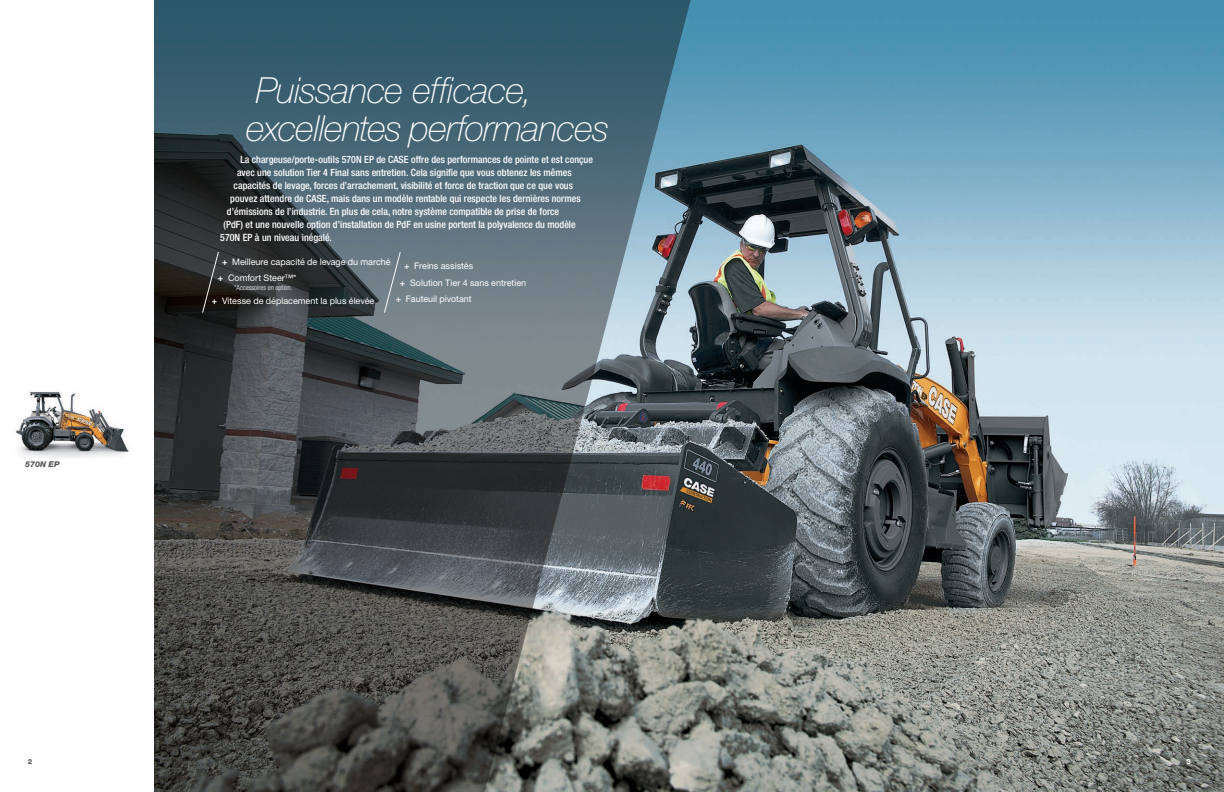
<style>
.page{position:relative;width:1224px;height:792px;background:#fff}
.page>*{position:absolute;margin:0;border:0;box-sizing:border-box;transform-origin:0 0}
.t1{font:italic 100 36px/38px "Helvetica Neue LT Std";letter-spacing:-.02em;color:#fff}
.t2{font:500 condensed 10px "Helvetica Neue LT Std";letter-spacing:-.01em;color:#fff}
.t3{font:9px/16.2px "Helvetica Neue LT Std";color:#fff}
.t4{font:italic 800 8px "Helvetica Neue LT Std";color:#57585a}
.t5{font:300 condensed 7px "Helvetica Neue LT Std";color:#fff}
.t6{font:800 7px "Helvetica Neue LT Std";color:#57585a}
.t7{font:800 7px "Helvetica Neue LT Std";color:#fff}
.s1{font-weight:700}
</style>
<div class="page">
<img style="left:700px;top:0;width:524px;height:792px">
<svg style="left:154px;top:0;width:546px;height:792px;background:#4e5b60"></svg>
<svg style="left:383px;top:251px;width:19px;height:63px"></svg>
<svg style="left:201px;top:251px;width:19px;height:63px"></svg>
<img style="left:16px;top:390px;width:113px;height:68px">
<p class="t4" style="left:25px;top:459px;width:36px">570N EP</p>
<h1 class="t1" style="left:246px;top:71px;width:364px">Puissance efficace, excellentes performances</h1>
<p class="t2" style="left:240px;top:153px;width:354px">La chargeuse/porte-outils 570N EP de CASE offre des performances de pointe et est conçue</p>
<p class="t2" style="left:237px;top:166px;width:336px">avec une solution Tier 4 Final sans entretien. Cela signifie que vous obtenez les mêmes</p>
<p class="t2" style="left:234px;top:179px;width:341px">capacités de levage, forces d’arrachement, visibilité et force de traction que ce que vous</p>
<p class="t2" style="left:230px;top:192px;width:352px">pouvez attendre de CASE, mais dans un modèle rentable qui respecte les dernières normes</p>
<p class="t2" style="left:227px;top:205px;width:334px">d’émissions de l’industrie. En plus de cela, notre système compatible de prise de force</p>
<p class="t2" style="left:224px;top:218px;width:354px">(PdF) et une nouvelle option d’installation de PdF en usine portent la polyvalence du modèle</p>
<p class="t2" style="left:220px;top:231px;width:113px">570N EP à un niveau inégalé.</p>
<p class="t3" style="left:218px;top:253px;width:174px;text-indent:4px"><span class="s1">+</span> Meilleure capacité de levage du marché <span class="s1">+</span> Comfort Steer™*</p>
<p class="t3" style="left:212px;top:293px;width:164px"><span class="s1">+</span> Vitesse de déplacement la plus élevée</p>
<p class="t3" style="left:404px;top:258px;width:71px"><span class="s1">+</span> Freins assistés</p>
<p class="t3" style="left:400px;top:274px;width:128px"><span class="s1">+</span> Solution Tier 4 sans entretien</p>
<p class="t3" style="left:396px;top:290px;width:77px"><span class="s1">+</span> Fauteuil pivotant</p>
<p class="t5" style="left:234px;top:284px;width:60px">*Accessoires en option.</p>
<p class="t6" style="left:28px;top:757px;width:6px">2</p>
<p class="t7" style="left:1186px;top:757px;width:6px">3</p>
</div>
